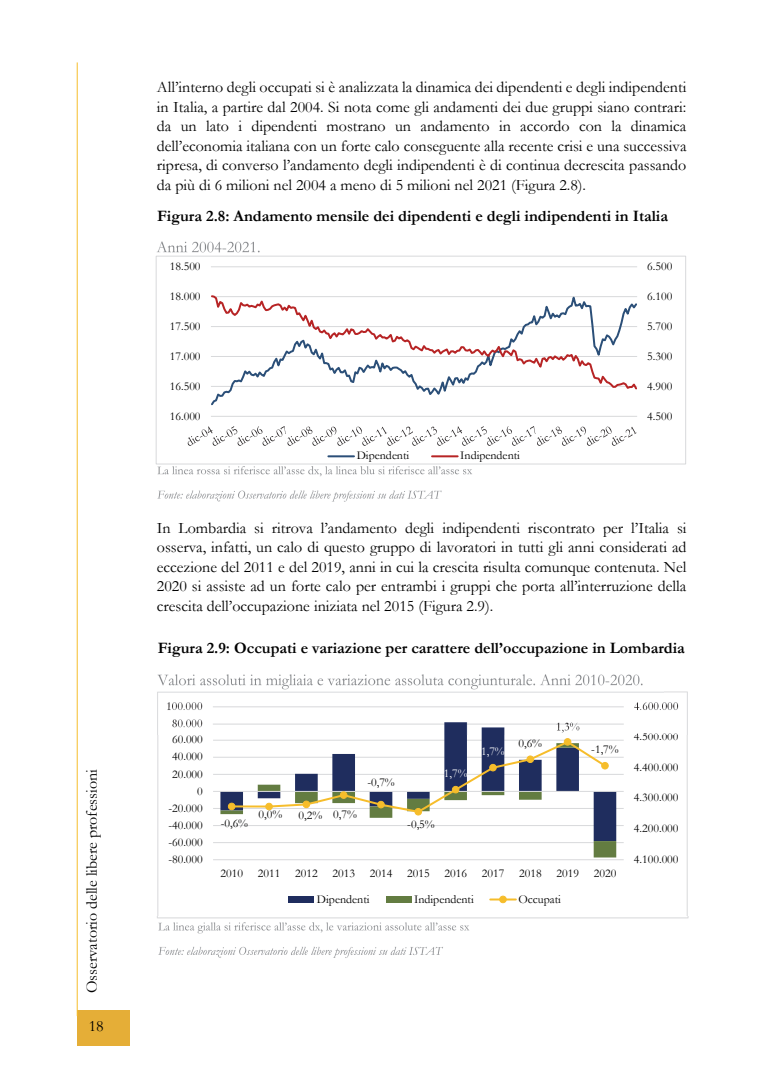
<style>
.page{position:relative;width:780px;height:1088px;background:#fff}
.page>*{position:absolute;margin:0;border:0;box-sizing:border-box;transform-origin:0 0}
.t1{font:16px/19.4px "Garamond";color:#000;text-align:justify}
.t2{font:700 16px "Garamond";color:#000}
.t3{font:12px/25.8px "Garamond";color:#000}
.t4{font:12px "Garamond";color:#fff}
</style>
<div class="page">
<div style="left:77px;top:1011px;width:53px;height:35px;background:#e5ae37"></div>
<hr style="left:77px;top:62px;width:1px;height:954px;background:#f6bd2b">
<hr style="left:213px;top:859px;width:410px;height:1px;background:#d8d9db">
<hr style="left:213px;top:842px;width:410px;height:1px;background:#d8d9db">
<hr style="left:213px;top:825px;width:410px;height:1px;background:#d8d9db">
<hr style="left:213px;top:808px;width:410px;height:1px;background:#d8d9db">
<hr style="left:213px;top:774px;width:410px;height:1px;background:#d8d9db">
<hr style="left:213px;top:757px;width:410px;height:1px;background:#d8d9db">
<hr style="left:213px;top:740px;width:410px;height:1px;background:#d8d9db">
<svg style="left:220px;top:734px;width:396px;height:7px"></svg>
<svg style="left:220px;top:762px;width:396px;height:95px"></svg>
<hr style="left:213px;top:791px;width:410px;height:1px;background:#d8d9db">
<div style="left:228px;top:803px;width:7px;height:7px;border:1px solid #f6bd2b;border-radius:50%"></div>
<div style="left:414px;top:808px;width:8px;height:7px;border:1px solid #f6bd2b;border-radius:50%"></div>
<svg style="left:230px;top:739px;width:377px;height:75px"></svg>
<div style="left:563px;top:738px;width:8px;height:8px;border:1px solid #f6bd2b;border-radius:50%"></div>
<div style="left:601px;top:762px;width:7px;height:7px;background:#f6bd2b;border-radius:50%"></div>
<div style="left:601px;top:762px;width:7px;height:7px;border:1px solid #f6bd2b;border-radius:50%"></div>
<div style="left:288px;top:896px;width:26px;height:6px;background:#1f2d5e"></div>
<div style="left:386px;top:896px;width:25px;height:6px;background:#637c41"></div>
<hr style="left:490px;top:898px;width:26px;height:2px;background:#f6bd2b">
<div style="left:499px;top:896px;width:7px;height:7px;background:#f6bd2b;border-radius:50%"></div>
<div style="left:499px;top:896px;width:7px;height:7px;border:1px solid #f6bd2b;border-radius:50%"></div>
<img style="left:157px;top:691px;width:531px;height:43px">
<img style="left:157px;top:674px;width:507px;height:24px">
<img style="left:157px;top:916px;width:531px;height:42px">
<img style="left:155px;top:241px;width:126px;height:25px">
<img style="left:155px;top:460px;width:531px;height:42px">
<div style="left:156px;top:256px;width:529px;height:208px;background:#fff"></div>
<hr style="left:211px;top:416px;width:426px;height:1px;background:#d8d9db">
<hr style="left:211px;top:266px;width:426px;height:1px;background:#d8d9db">
<svg style="left:211px;top:295px;width:426px;height:96px"></svg>
<svg style="left:188px;top:426px;width:448px;height:20px"></svg>
<hr style="left:328px;top:455px;width:26px;height:2px;background:#2b4f78">
<hr style="left:432px;top:455px;width:25px;height:2px;background:#b72425">
<div style="left:156px;top:256px;width:530px;height:208px;border:1px solid #d8d9db"></div>
<p class="t1" style="left:81px;top:993px;width:225px;rotate:-90deg">Osservatorio delle libere professioni</p>
<p class="t1" style="left:89px;top:1016px;width:16px">18</p>
<p class="t1" style="left:157px;top:77px;width:531px">All’interno degli occupati si è analizzata la dinamica dei dipendenti e degli indipendenti in Italia, a partire dal 2004. Si nota come gli andamenti dei due gruppi siano contrari: da un lato i dipendenti mostrano un andamento in accordo con la dinamica dell’economia italiana con un forte calo conseguente alla recente crisi e una successiva ripresa, di converso l’andamento degli indipendenti è di continua decrescita passando da più di 6 milioni nel 2004 a meno di 5 milioni nel 2021 (Figura 2.8).</p>
<p class="t2" style="left:157px;top:205px;width:512px">Figura 2.8: Andamento mensile dei dipendenti e degli indipendenti in Italia</p>
<p class="t3" style="left:170px;top:253px;width:32px">18.500</p>
<p class="t3" style="left:647px;top:253px;width:27px">6.500</p>
<p class="t3" style="left:170px;top:283px;width:32px">18.000</p>
<p class="t3" style="left:647px;top:283px;width:27px">6.100</p>
<p class="t3" style="left:170px;top:313px;width:32px">17.500</p>
<p class="t3" style="left:647px;top:313px;width:27px">5.700</p>
<p class="t3" style="left:170px;top:343px;width:32px">17.000</p>
<p class="t3" style="left:647px;top:343px;width:27px">5.300</p>
<p class="t3" style="left:170px;top:373px;width:32px">16.500</p>
<p class="t3" style="left:647px;top:373px;width:27px">4.900</p>
<p class="t3" style="left:170px;top:403px;width:32px">16.000</p>
<p class="t3" style="left:647px;top:403px;width:27px">4.500</p>
<p class="t3" style="left:356px;top:442px;width:54px">Dipendenti</p>
<p class="t3" style="left:460px;top:442px;width:61px">Indipendenti</p>
<p class="t1" style="left:157px;top:518px;width:531px">In Lombardia si ritrova l’andamento degli indipendenti riscontrato per l’Italia si osserva, infatti, un calo di questo gruppo di lavoratori in tutti gli anni considerati ad eccezione del 2011 e del 2019, anni in cui la crescita risulta comunque contenuta. Nel 2020 si assiste ad un forte calo per entrambi i gruppi che porta all’interruzione della crescita dell’occupazione iniziata nel 2015 (Figura 2.9).</p>
<p class="t2" style="left:158px;top:637px;width:528px">Figura 2.9: Occupati e variazione per carattere dell’occupazione in Lombardia</p>
<p class="t3" style="left:172px;top:726px;width:32px">60.000</p>
<p class="t3" style="left:172px;top:743px;width:32px">40.000</p>
<p class="t3" style="left:172px;top:761px;width:32px">20.000</p>
<p class="t3" style="left:197px;top:778px;width:7px">0</p>
<p class="t3" style="left:168px;top:795px;width:36px">-20.000</p>
<p class="t3" style="left:168px;top:812px;width:36px">-40.000</p>
<p class="t3" style="left:168px;top:829px;width:36px">-60.000</p>
<p class="t3" style="left:168px;top:846px;width:36px">-80.000</p>
<p class="t3" style="left:221px;top:810px;width:29px">-0,6%</p>
<p class="t3" style="left:258px;top:801px;width:25px">0,0%</p>
<p class="t3" style="left:298px;top:802px;width:60px">0,2% 0,7%</p>
<p class="t3" style="left:367px;top:769px;width:29px">-0,7%</p>
<p class="t4" style="left:444px;top:765px;width:25px">1,7%</p>
<p class="t3" style="left:407px;top:811px;width:29px">-0,5%</p>
<p class="t4" style="left:481px;top:743px;width:25px">1,7%</p>
<p class="t3" style="left:518px;top:730px;width:25px">0,6%</p>
<p class="t3" style="left:591px;top:736px;width:29px">-1,7%</p>
<p class="t3" style="left:317px;top:860px;width:301px;text-indent:-96px">2010 2011 2012 2013 2014 2015 2016 2017 2018 2019 2020<br>Dipendenti</p>
<p class="t3" style="left:414px;top:886px;width:61px">Indipendenti</p>
<p class="t3" style="left:518px;top:886px;width:44px">Occupati</p>
<p class="t3" style="left:633px;top:723px;width:46px">4.500.000</p>
<p class="t3" style="left:633px;top:754px;width:46px">4.400.000</p>
<p class="t3" style="left:633px;top:784px;width:46px">4.300.000</p>
<p class="t3" style="left:633px;top:815px;width:46px">4.200.000</p>
<p class="t3" style="left:633px;top:846px;width:46px">4.100.000</p>
</div>
